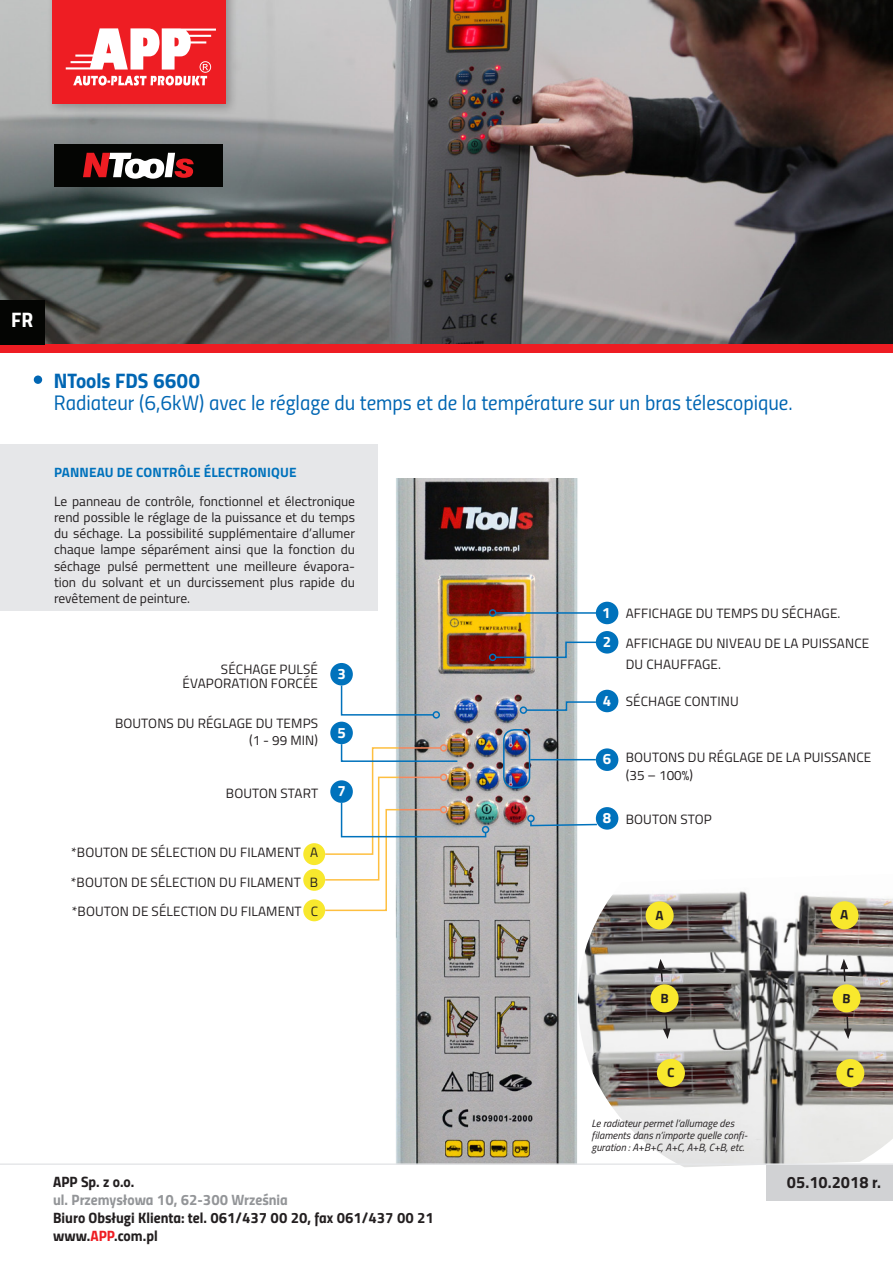
<style>
.page{position:relative;width:893px;height:1263px;background:#fff}
.page>*{position:absolute;margin:0;border:0;box-sizing:border-box;transform-origin:0 0}
.t1{font:21px "Titillium Regular Upright";color:#0166b3}
.t2{font:21px "Titillium Bold Upright";color:#0166b3}
.t3{font:21px "Titillium Bold Upright";color:#fff}
.t4{font:16.5px "Titillium Bold Upright";color:#231f20}
.t5{font:15px "Titillium Bold Upright";color:#231f20}
.t6{font:15px "Titillium Bold Upright";color:#939598}
.t7{font:700 15px "Titillium";color:#fff}
.t8{font:13.5px/16.2px "Titillium";letter-spacing:.01em;color:#231f20}
.t9{font:700 13.5px "Titillium";letter-spacing:.01em;color:#0072bc}
.t10{font:italic 10.5px/12px "Titillium";color:#231f20}
.s1{color:#ee1d23}
</style>
<div class="page">
<img style="left:623px;top:891px;width:270px;height:276px">
<div style="left:645px;top:901px;width:29px;height:28px;background:#f8e82d;border-radius:50%"></div>
<div style="left:830px;top:901px;width:29px;height:29px;background:#f8e82d;border-radius:50%"></div>
<div style="left:657px;top:1059px;width:28px;height:28px;background:#f8e82d;border-radius:50%"></div>
<div style="left:836px;top:1059px;width:29px;height:28px;background:#f8e82d;border-radius:50%"></div>
<div style="left:650px;top:984px;width:29px;height:28px;background:#f8e82d;border-radius:50%"></div>
<svg style="left:657px;top:959px;width:8px;height:24px"></svg>
<svg style="left:663px;top:1015px;width:8px;height:24px"></svg>
<div style="left:832px;top:984px;width:29px;height:29px;background:#f8e82d;border-radius:50%"></div>
<svg style="left:840px;top:959px;width:8px;height:24px"></svg>
<svg style="left:844px;top:1015px;width:7px;height:24px"></svg>
<img style="left:395px;top:478px;width:228px;height:685px">
<img style="left:0;top:0;width:893px;height:345px">
<div style="left:0;top:345px;width:893px;height:8px;background:#ee1d23"></div>
<div style="left:0;top:300px;width:44px;height:44px;background:#040503"></div>
<hr style="left:0;top:1163px;width:893px;height:2px;background:#e6e7e9">
<div style="left:766px;top:1165px;width:127px;height:35px;background:#d1d2d4"></div>
<div style="left:47px;top:0;width:191px;height:116px;background:#231f20;opacity:.31"></div>
<div style="left:53px;top:0;width:173px;height:103px;background:#ee1d23"></div>
<svg style="left:66px;top:28px;width:150px;height:58px"></svg>
<div style="left:596px;top:602px;width:22px;height:22px;background:#0072bc;border-radius:50%"></div>
<div style="left:596px;top:631px;width:22px;height:22px;background:#0072bc;border-radius:50%"></div>
<div style="left:596px;top:690px;width:22px;height:22px;background:#0072bc;border-radius:50%"></div>
<div style="left:596px;top:748px;width:22px;height:23px;background:#0072bc;border-radius:50%"></div>
<div style="left:596px;top:807px;width:22px;height:23px;background:#0072bc;border-radius:50%"></div>
<hr style="left:496px;top:612px;width:101px;height:2px;background:#0072bc">
<div style="left:489px;top:609px;width:7px;height:8px;border:2px solid #0072bc;border-radius:50%"></div>
<svg style="left:494px;top:641px;width:104px;height:18px"></svg>
<div style="left:489px;top:653px;width:7px;height:8px;border:2px solid #0072bc;border-radius:50%"></div>
<svg style="left:525px;top:700px;width:72px;height:12px"></svg>
<div style="left:520px;top:706px;width:7px;height:8px;border:2px solid #0072bc;border-radius:50%"></div>
<div style="left:503px;top:729px;width:27px;height:59px;border:2px solid #0072bc;border-radius:11px"></div>
<hr style="left:530px;top:759px;width:66px;height:1px;background:#0072bc">
<svg style="left:529px;top:820px;width:69px;height:7px"></svg>
<div style="left:527px;top:815px;width:8px;height:7px;border:2px solid #0072bc;border-radius:50%"></div>
<div style="left:0;top:444px;width:378px;height:167px;background:#e6e7e9"></div>
<div style="left:303px;top:843px;width:22px;height:22px;background:#f8e82d;border-radius:50%"></div>
<div style="left:303px;top:869px;width:22px;height:22px;background:#f8e82d;border-radius:50%"></div>
<div style="left:303px;top:899px;width:22px;height:22px;background:#f8e82d;border-radius:50%"></div>
<div style="left:330px;top:663px;width:23px;height:22px;background:#0072bc;border-radius:50%"></div>
<div style="left:330px;top:722px;width:23px;height:22px;background:#0072bc;border-radius:50%"></div>
<div style="left:482px;top:826px;width:7px;height:7px;border:2px solid #0072bc;border-radius:50%"></div>
<img style="left:324px;top:743px;width:163px;height:169px">
<svg style="left:340px;top:684px;width:95px;height:32px"></svg>
<div style="left:432px;top:711px;width:8px;height:8px;border:2px solid #0072bc;border-radius:50%"></div>
<hr style="left:399px;top:809px;width:42px;height:1px;background:#f6895e">
<div style="left:440px;top:806px;width:7px;height:7px;border:2px solid #f6895e;border-radius:50%"></div>
<hr style="left:399px;top:777px;width:42px;height:1px;background:#f6895e">
<div style="left:440px;top:774px;width:7px;height:7px;border:2px solid #f6895e;border-radius:50%"></div>
<hr style="left:399px;top:747px;width:42px;height:2px;background:#f6895e">
<div style="left:440px;top:744px;width:7px;height:8px;border:2px solid #f6895e;border-radius:50%"></div>
<div style="left:54px;top:144px;width:169px;height:43px;background:#040503"></div>
<svg style="left:83px;top:153px;width:111px;height:26px"></svg>
<div style="left:34px;top:375px;width:8px;height:9px;background:#0166b3;border-radius:50%"></div>
<p class="t3" style="left:11px;top:303px;width:23px">FR</p>
<p class="t2" style="left:54px;top:364px;width:148px">NTools FDS 6600</p>
<p class="t1" style="left:54px;top:387px;width:740px">Radiateur (6,6kW) avec le réglage du temps et de la température sur un bras télescopique.</p>
<p class="t9" style="left:54px;top:462px;width:244px">PANNEAU DE CONTRÔLE ÉLECTRONIQUE</p>
<p class="t8" style="left:54px;top:492px;width:303px;text-align:justify">Le panneau de contrôle, fonctionnel et électronique rend possible le réglage de la puissance et du temps du séchage. La possibilité supplémentaire d’allumer chaque lampe séparément ainsi que la fonction du séchage pulsé permettent une meilleure évapora&shy;tion du solvant et un durcissement plus rapide du revêtement de peinture.</p>
<p class="t8" style="left:221px;top:660px;width:99px">SÉCHAGE PULSÉ</p>
<p class="t8" style="left:183px;top:675px;width:137px">ÉVAPORATION FORCÉE</p>
<p class="t8" style="left:115px;top:714px;width:205px">BOUTONS DU RÉGLAGE DU TEMPS</p>
<p class="t8" style="left:249px;top:732px;width:70px">(1 - 99 MIN)</p>
<p class="t8" style="left:226px;top:785px;width:94px">BOUTON START</p>
<p class="t8" style="left:71px;top:844px;width:248px">*BOUTON DE SÉLECTION DU FILAMENT A</p>
<p class="t8" style="left:71px;top:873px;width:249px">*BOUTON DE SÉLECTION DU FILAMENT B</p>
<p class="t8" style="left:72px;top:903px;width:248px">*BOUTON DE SÉLECTION DU FILAMENT C</p>
<p class="t7" style="left:337px;top:662px;width:10px">3</p>
<p class="t7" style="left:337px;top:721px;width:10px">5</p>
<p class="t7" style="left:337px;top:780px;width:10px">7</p>
<p class="t7" style="left:602px;top:601px;width:10px">1</p>
<p class="t7" style="left:603px;top:630px;width:10px">2</p>
<p class="t7" style="left:603px;top:689px;width:10px">4</p>
<p class="t8" style="left:626px;top:605px;width:216px">AFFICHAGE DU TEMPS DU SÉCHAGE.</p>
<p class="t8" style="left:626px;top:632px;width:245px;line-height:21px">AFFICHAGE DU NIVEAU DE LA PUISSANCE<br>DU CHAUFFAGE.</p>
<p class="t8" style="left:626px;top:692px;width:114px">SÉCHAGE CONTINU</p>
<p class="t7" style="left:603px;top:748px;width:10px">6</p>
<p class="t7" style="left:603px;top:806px;width:10px">8</p>
<p class="t8" style="left:626px;top:747px;width:247px;line-height:18px">BOUTONS DU RÉGLAGE DE LA PUISSANCE (35 – 100%)</p>
<p class="t8" style="left:626px;top:811px;width:88px">BOUTON STOP</p>
<p class="t5" style="left:53px;top:1170px;width:83px">APP Sp. z o.o.</p>
<p class="t6" style="left:53px;top:1188px;width:236px">ul. Przemysłowa 10, 62-300 Września</p>
<p class="t5" style="left:53px;top:1206px;width:382px">Biuro Obsługi Klienta: tel. 061/437 00 20, fax 061/437 00 21</p>
<p class="t5" style="left:53px;top:1224px;width:106px">www.<span class="s1">APP</span>.com.pl</p>
<p class="t10" style="left:591px;top:1117px;width:158px">Le radiateur permet l’allumage des filaments dans n’importe quelle confi&shy;guration : A+B+C, A+C, A+B, C+B, etc.</p>
<p class="t4" style="left:787px;top:1169px;width:96px">05.10.2018 r.</p>
</div>
